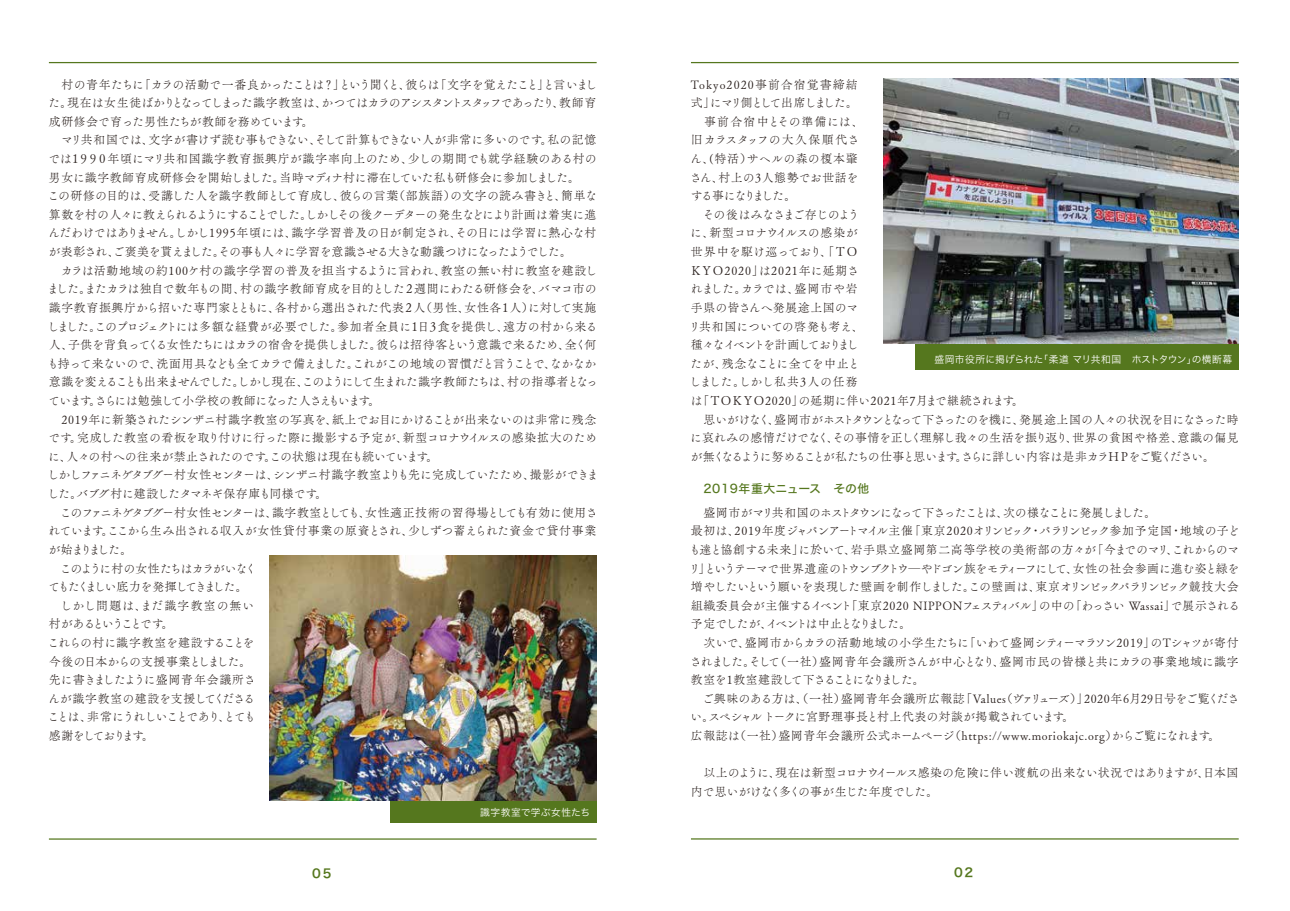
<style>
.page{position:relative;width:1290px;height:911px;background:#fff}
.page>*{position:absolute;margin:0;border:0;box-sizing:border-box;transform-origin:0 0}
.t1{font:12.25px "Hira Kaku Pro W6";color:#55771e}
.t2{font:11.88px/18.6px "Tsuku A Old Min Pr 6 L";letter-spacing:-.02em;color:#221815}
.t3{font:11.88px "Hiragino Sans W5";letter-spacing:.04em;color:#55771e}
.t4{font:9.75px "Hira Kaku Pro W3";letter-spacing:.02em;color:#fff}
</style>
<div class="page">
<div style="left:390px;top:779px;width:206px;height:43px;background:#55771e"></div>
<div style="left:915px;top:326px;width:323px;height:43px;background:#55771e"></div>
<hr style="left:49px;top:62px;width:548px;height:1px;background:#55771e">
<hr style="left:691px;top:838px;width:547px;height:1px;background:#55771e">
<hr style="left:691px;top:62px;width:547px;height:1px;background:#55771e">
<hr style="left:49px;top:838px;width:548px;height:1px;background:#55771e">
<img style="left:270px;top:555px;width:327px;height:245px">
<img style="left:884px;top:78px;width:354px;height:266px">
<p class="t2" style="left:47px;top:74px;width:553px">　村の青年たちに「カラの活動で一番良かったことは？」という聞くと、彼らは「文字を覚えたこと」と言いました。現在は女生徒ばかりとなってしまった識字教室は、かつてはカラのアシスタントスタッフであったり、教師育成研修会で育った男性たちが教師を務めています。<br>　マリ共和国では、文字が書けず読む事もできない、そして計算もできない人が非常に多いのです。私の記憶では１９９０年頃にマリ共和国識字教育振興庁が識字率向上のため、少しの期間でも就学経験のある村の男女に識字教師育成研修会を開始しました。当時マディナ村に滞在していた私も研修会に参加しました。<br>この研修の目的は、受講した人を識字教師として育成し、彼らの言葉（部族語）の文字の読み書きと、簡単な算数を村の人々に教えられるようにすることでした。しかしその後クーデターの発生などにより計画は着実に進んだわけではありません。しかし1995年頃には、識字学習普及の日が制定され、その日には学習に熱心な村が表彰され、ご褒美を貰えました。その事も人々に学習を意識させる大きな動議つけになったようでした。<br>　カラは活動地域の約100ケ村の識字学習の普及を担当するように言われ、教室の無い村に教室を建設しました。またカラは独自で数年もの間、村の識字教師育成を目的とした２週間にわたる研修会を、バマコ市の識字教育振興庁から招いた専門家とともに、各村から選出された代表２人（男性、女性各１人）に対して実施しました。このプロジェクトには多額な経費が必要でした。参加者全員に１日３食を提供し、遠方の村から来る人、子供を背負ってくる女性たちにはカラの宿舎を提供しました。彼らは招待客という意識で来るため、全く何も持って来ないので、洗面用具なども全てカラで備えました。これがこの地域の習慣だと言うことで、なかなか意識を変えることも出来ませんでした。しかし現在、このようにして生まれた識字教師たちは、村の指導者となっています。さらには勉強して小学校の教師になった人さえもいます。<br>　2019年に新築されたシンザニ村識字教室の写真を、紙上でお目にかけることが出来ないのは非常に残念です。完成した教室の看板を取り付けに行った際に撮影する予定が、新型コロナウイルスの感染拡大のために、人々の村への往来が禁止されたのです。この状態は現在も続いています。<br>しかしファニネゲタブグー村女性センターは、シンザニ村識字教室よりも先に完成していたため、撮影ができました。バブグ村に建設したタマネギ保存庫も同様です。<br>　このファニネゲタブグー村女性センターは、識字教室としても、女性適正技術の習得場としても有効に使用されています。ここから生み出される収入が女性貸付事業の原資とされ、少しずつ蓄えられた資金で貸付事業が始まりました。<br>　このように村の女性たちはカラがいなく<br>てもたくましい底力を発揮してきました。<br>　しかし問題は、まだ識字教室の無い<br>村があるということです。<br>これらの村に識字教室を建設することを<br>今後の日本からの支援事業としました。<br>先に書きましたように盛岡青年会議所さ<br>んが識字教室の建設を支援してくださる<br>ことは、非常にうれしいことであり、とても<br>感謝をしております。</p>
<p class="t4" style="left:480px;top:803px;width:112px">識字教室で学ぶ女性たち</p>
<p class="t2" style="left:689px;top:74px;width:551px">Tokyo2020事前合宿覚書締結<br>式」にマリ側として出席しました。<br>　事前合宿中とその準備には、<br>旧カラスタッフの大久保順代さ<br>ん、(特活）サヘルの森の榎本肇<br>さん、村上の3人態勢でお世話を<br>する事になりました。<br>　その後はみなさまご存じのよう<br>に、新型コロナウイルスの感染が<br>世界中を駆け巡っており、「ＴＯ<br>ＫＹＯ2020」は2021年に延期さ<br>れました。カラでは、盛岡市や岩<br>手県の皆さんへ発展途上国のマ<br>リ共和国についての啓発も考え、<br>種々なイベントを計画しておりまし<br>たが、残念なことに全てを中止と<br>しました。しかし私共3人の任務<br>は「ＴＯＫＹＯ2020」の延期に伴い2021年7月まで継続されます。<br>　思いがけなく、盛岡市がホストタウンとなって下さったのを機に、発展途上国の人々の状況を目になさった時に哀れみの感情だけでなく、その事情を正しく理解し我々の生活を振り返り、世界の貧困や格差、意識の偏見が無くなるように努めることが私たちの仕事と思います。さらに詳しい内容は是非カラＨＰをご覧ください。</p>
<p class="t3" style="left:691px;top:477px;width:180px">　2019年重大ニュース　その他</p>
<p class="t2" style="left:689px;top:502px;width:553px">　盛岡市がマリ共和国のホストタウンになって下さったことは、次の様なことに発展しました。<br>最初は、2019年度ジャパンアートマイル主催「東京2020オリンピック・パラリンピック参加予定国・地域の子ども達と協創する未来」に於いて、岩手県立盛岡第二高等学校の美術部の方々が「今までのマリ、これからのマリ」というテーマで世界遺産のトウンブクトウ―やドゴン族をモティーフにして、女性の社会参画に進む姿と緑を増やしたいという願いを表現した壁画を制作しました。この壁画は、東京オリンピックパラリンピック競技大会組織委員会が主催するイベント「東京2020 NIPPONフェスティバル」の中の「わっさい Wassai」で展示される予定でしたが、イベントは中止となりました。<br>　次いで、盛岡市からカラの活動地域の小学生たちに「いわて盛岡シティーマラソン2019」のTシャツが寄付されました。そして（一社）盛岡青年会議所さんが中心となり、盛岡市民の皆様と共にカラの事業地域に識字教室を1教室建設して下さることになりました。<br>　ご興味のある方は、（一社）盛岡青年会議所広報誌「Values（ヴァリューズ）」2020年6月29日号をご覧ください。スペシャル トークに宮野理事長と村上代表の対談が掲載されています。<br>広報誌は（一社）盛岡青年会議所公式ホームページ（https://www.moriokajc.org）からご覧になれます。</p>
<p class="t2" style="left:691px;top:763px;width:549px">　以上のように、現在は新型コロナウイールス感染の危険に伴い渡航の出来ない状況ではありますが、日本国内で思いがけなく多くの事が生じた年度でした。</p>
<p class="t4" style="left:934px;top:350px;width:299px">盛岡市役所に掲げられた「柔道 マリ共和国　ホストタウン」の横断幕</p>
<p class="t1" style="left:312px;top:862px;width:21px">05</p>
<p class="t1" style="left:954px;top:861px;width:21px">02</p>
</div>
